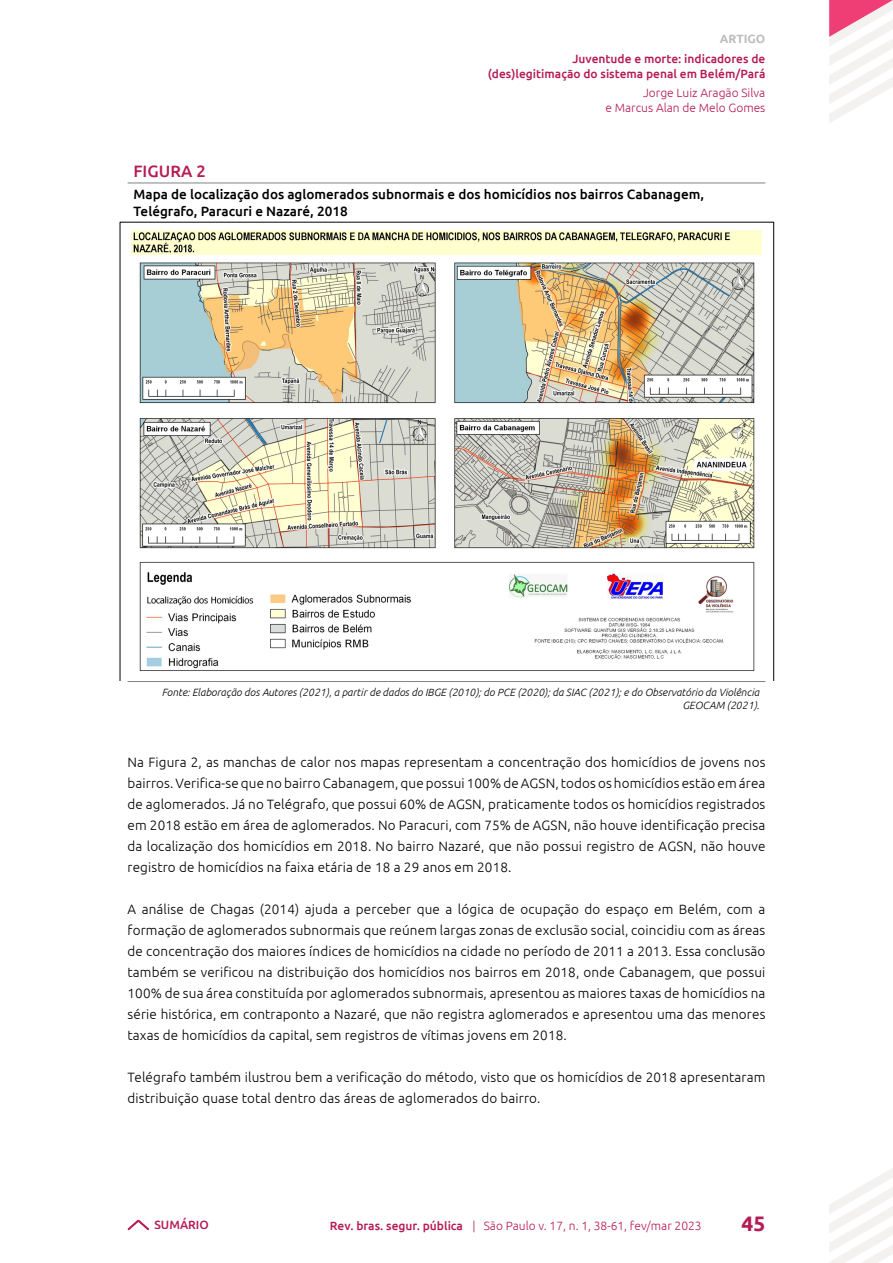
<style>
.page{position:relative;width:893px;height:1263px;background:#fff}
.page>*{position:absolute;margin:0;border:0;box-sizing:border-box;transform-origin:0 0}
.t1{font:700 21px "Ubuntu";color:#b61b54}
.t2{font:500 16.5px "Ubuntu";color:#b61b54}
.t3{font:300 13.5px/21px "Ubuntu";letter-spacing:.01em;color:#000;text-align:justify}
.t4{font:500 13.5px/16.5px "Ubuntu";color:#000}
.t5{font:300 12px/15px "Ubuntu";color:#b61b54;text-align:right}
.t6{font:500 12px/15px "Ubuntu";color:#b61b54;text-align:right}
.t7{font:700 12px "Ubuntu";color:#bcbec0}
.t8{font:italic 300 10.5px/13.5px "Ubuntu";color:#000;text-align:right}
.s1{font-weight:500}
</style>
<div class="page">
<svg style="left:829px;top:0;width:64px;height:123px"></svg>
<svg style="left:829px;top:1168px;width:64px;height:95px"></svg>
<svg style="left:127px;top:1219px;width:23px;height:12px"></svg>
<hr style="left:128px;top:681px;width:637px;height:1px;background:#808285">
<hr style="left:128px;top:183px;width:637px;height:1px;background:#808285">
<svg style="left:120px;top:222px;width:654px;height:459px"></svg>
<img style="left:131px;top:228px;width:630px;height:446px">
<p class="t7" style="left:720px;top:32px;width:47px">ARTIGO</p>
<p class="t6" style="left:488px;top:50px;width:279px">Juventude e morte: indicadores de (des)legitimação do sistema penal em Belém/Pará</p>
<p class="t5" style="left:605px;top:85px;width:161px">Jorge Luiz Aragão Silva<br>e Marcus Alan de Melo Gomes</p>
<p class="t2" style="left:134px;top:161px;width:74px">FIGURA 2</p>
<p class="t4" style="left:134px;top:186px;width:572px">Mapa de localização dos aglomerados subnormais e dos homicídios nos bairros Cabanagem,<br>Telégrafo, Paracuri e Nazaré, 2018</p>
<p class="t8" style="left:162px;top:685px;width:599px">Fonte: Elaboração dos Autores (2021), a partir de dados do IBGE (2010); do PCE (2020); da SIAC (2021); e do Observatório da Violência<br>GEOCAM (2021).</p>
<p class="t3" style="left:128px;top:752px;width:639px">Na Figura 2, as manchas de calor nos mapas representam a concentração dos homicídios de jovens nos bairros. Verifica-se que no bairro Cabanagem, que possui 100% de AGSN, todos os homicídios estão em área de aglomerados. Já no Telégrafo, que possui 60% de AGSN, praticamente todos os homicídios registrados em 2018 estão em área de aglomerados. No Paracuri, com 75% de AGSN, não houve identificação precisa da localização dos homicídios em 2018. No bairro Nazaré, que não possui registro de AGSN, não houve registro de homicídios na faixa etária de 18 a 29 anos em 2018.</p>
<p class="t3" style="left:128px;top:899px;width:639px">A análise de Chagas (2014) ajuda a perceber que a lógica de ocupação do espaço em Belém, com a formação de aglomerados subnormais que reúnem largas zonas de exclusão social, coincidiu com as áreas de concentração dos maiores índices de homicídios na cidade no período de 2011 a 2013. Essa conclusão também se verificou na distribuição dos homicídios nos bairros em 2018, onde Cabanagem, que possui 100% de sua área constituída por aglomerados subnormais, apresentou as maiores taxas de homicídios na série histórica, em contraponto a Nazaré, que não registra aglomerados e apresentou uma das menores taxas de homicídios da capital, sem registros de vítimas jovens em 2018.</p>
<p class="t3" style="left:128px;top:1067px;width:639px">Telégrafo também ilustrou bem a verificação do método, visto que os homicídios de 2018 apresentaram distribuição quase total dentro das áreas de aglomerados do bairro.</p>
<p class="t6" style="left:154px;top:1216px;width:56px">SUMÁRIO</p>
<p class="t5" style="left:330px;top:1217px;width:373px"><span class="s1">Rev. bras. segur. pública</span> | São Paulo v. 17, n. 1, 38-61, fev/mar 2023</p>
<h1 class="t1" style="left:741px;top:1211px;width:25px">45</h1>
</div>
